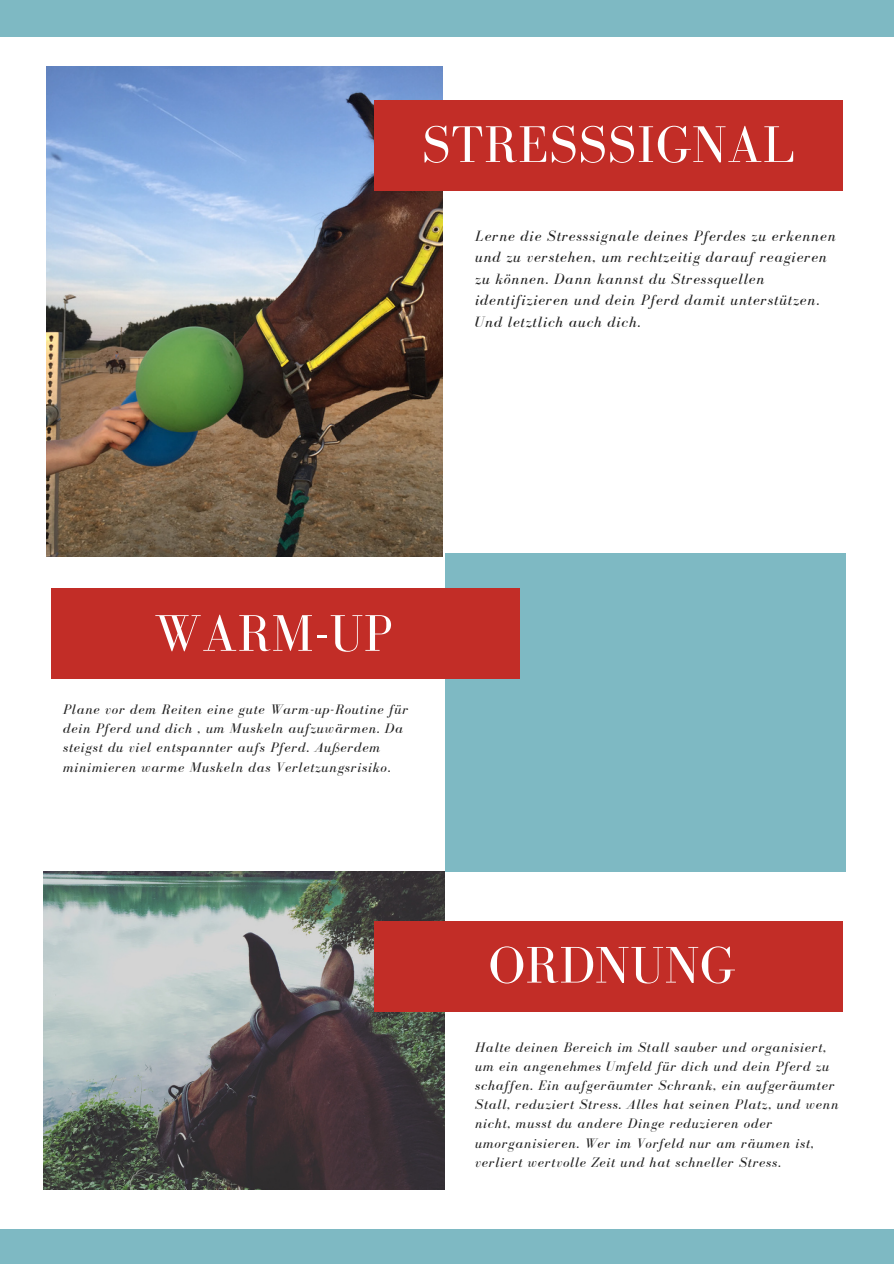
<style>
.page{position:relative;width:894px;height:1264px;background:#fff}
.page>*{position:absolute;margin:0;border:0;box-sizing:border-box;transform-origin:0 0}
.t1{font:52.95px "Bodoni FLF";letter-spacing:.01em;color:#fff}
.t2{font:italic 15.3px/21.3px "Bodoni FLF";letter-spacing:.06em;color:#222}
.t3{font:italic 14.25px/19.2px "Bodoni FLF";letter-spacing:.06em;color:#222}
</style>
<div class="page">
<div style="left:0;top:1228px;width:893px;height:35px;background:#7eb9c3"></div>
<div style="left:0;top:0;width:893px;height:37px;background:#7eb9c3"></div>
<img style="left:47px;top:67px;width:396px;height:489px">
<div style="left:444px;top:553px;width:401px;height:318px;background:#7eb9c3"></div>
<img style="left:44px;top:871px;width:400px;height:318px">
<div style="left:374px;top:101px;width:468px;height:90px;background:#c22d27"></div>
<div style="left:52px;top:588px;width:468px;height:90px;background:#c22d27"></div>
<div style="left:374px;top:921px;width:468px;height:90px;background:#c22d27"></div>
<h1 class="t1" style="left:421px;top:116px;width:374px">STRESSSIGNAL</h1>
<p class="t2" style="left:475px;top:225px;width:362px">Lerne die Stresssignale deines Pferdes zu erkennen und zu verstehen, um rechtzeitig darauf reagieren zu können. Dann kannst du Stressquellen identifizieren und dein Pferd damit unterstützen.<br>Und letztlich auch dich.</p>
<h1 class="t1" style="left:154px;top:604px;width:240px">WARM-UP</h1>
<p class="t3" style="left:63px;top:699px;width:346px">Plane vor dem Reiten eine gute Warm-up-Routine für dein Pferd und dich , um Muskeln aufzuwärmen. Da steigst du viel entspannter aufs Pferd. Außerdem minimieren warme Muskeln das Verletzungsrisiko.</p>
<h1 class="t1" style="left:488px;top:936px;width:248px">ORDNUNG</h1>
<p class="t3" style="left:475px;top:1037px;width:364px">Halte deinen Bereich im Stall sauber und organisiert, um ein angenehmes Umfeld für dich und dein Pferd zu schaffen. Ein aufgeräumter Schrank, ein aufgeräumter Stall, reduziert Stress. Alles hat seinen Platz, und wenn nicht, musst du andere Dinge reduzieren oder umorganisieren. Wer im Vorfeld nur am räumen ist, verliert wertvolle Zeit und hat schneller Stress.</p>
</div>
